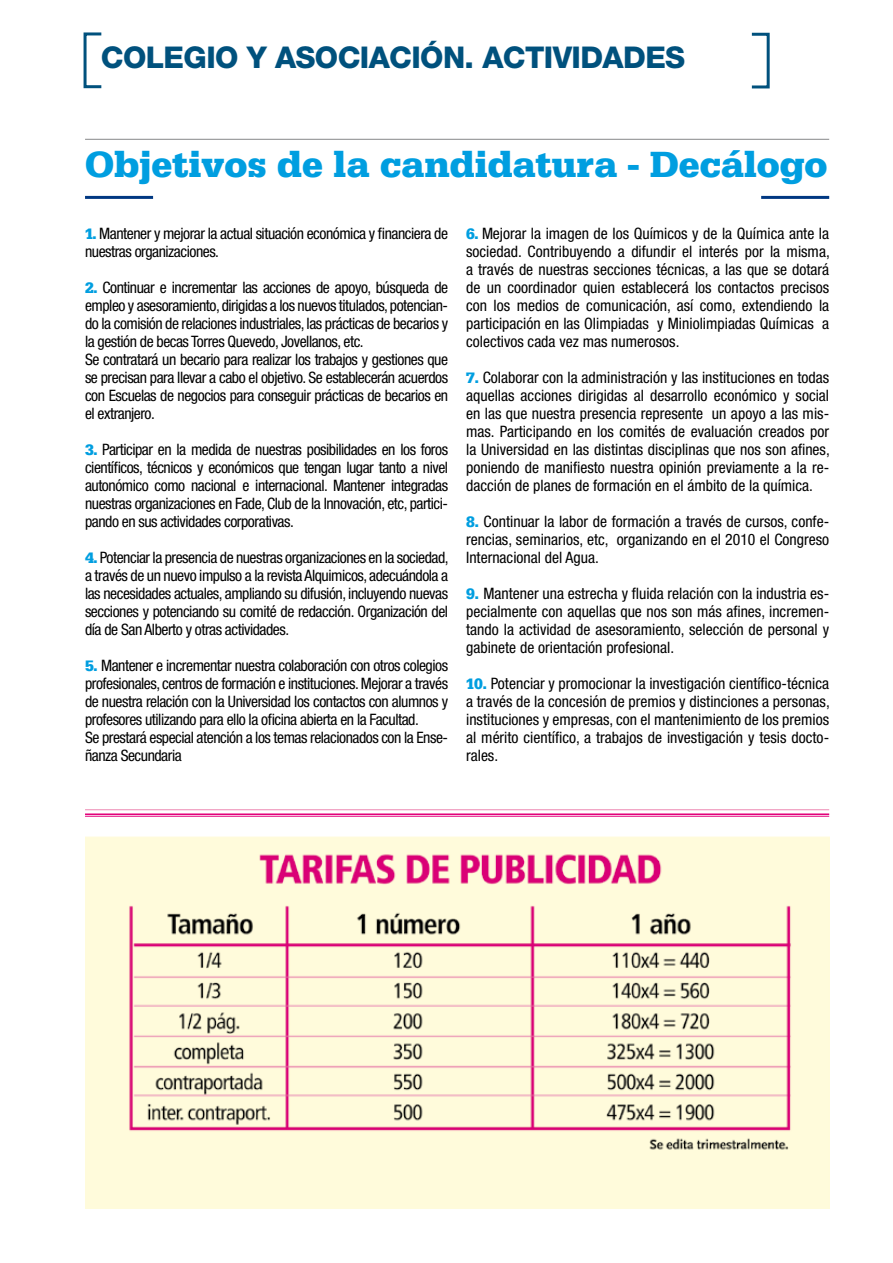
<style>
.page{position:relative;width:893px;height:1263px;background:#fff}
.page>*{position:absolute;margin:0;border:0;box-sizing:border-box;transform-origin:0 0}
.t1{font:37.8px "B Serifa";color:#009ee0}
.t2{font:800 30px "Helvetica Neue";letter-spacing:-.02em;color:#00517d}
.t3{font:condensed 15.75px/18px "Helvetica Neue";letter-spacing:-.03em;color:#000;text-align:justify}
.s1{font-family:"B Serifa";font-stretch:normal;color:#009ee0}
</style>
<div class="page">
<div style="left:84px;top:32px;width:19px;height:56px;border:3px solid #00517d"></div>
<div style="left:750px;top:33px;width:20px;height:55px;border:3px solid #00517d"></div>
<hr style="left:85px;top:139px;width:744px;height:1px;background:#878889">
<hr style="left:85px;top:809px;width:744px;height:1px;background:#ed87b2">
<hr style="left:85px;top:196px;width:68px;height:3px;background:#003882">
<hr style="left:761px;top:196px;width:68px;height:3px;background:#003882">
<hr style="left:85px;top:813px;width:744px;height:2px;background:#e2007a">
<hr style="left:85px;top:816px;width:744px;height:1px;background:#e2007a">
<img style="left:85px;top:836px;width:744px;height:373px">
<h2 class="t2" style="left:101px;top:39px;width:586px">COLEGIO Y ASOCIACIÓN. ACTIVIDADES</h2>
<h1 class="t1" style="left:85px;top:139px;width:744px">Objetivos de la candidatura - Decálogo</h1>
<p class="t3" style="left:85px;top:224px;width:365px"><span class="s1">1.</span> Mantener y mejorar la actual situación económica y financiera de nuestras organizaciones.</p>
<p class="t3" style="left:85px;top:278px;width:365px;text-align:left"><span class="s1">2.</span> Continuar e incrementar las acciones de apoyo, búsqueda de empleo y asesoramiento, dirigidas a los nuevos titulados, potencian&shy;do la comisión de relaciones industriales, las prácticas de becarios y la gestión de becas Torres Quevedo, Jovellanos, etc.<br>Se contratará un becario para realizar los trabajos y gestiones que se precisan para llevar a cabo el objetivo. Se establecerán acuerdos con Escuelas de negocios para conseguir prácticas de becarios en el extranjero.</p>
<p class="t3" style="left:85px;top:440px;width:365px"><span class="s1">3.</span> Participar en la medida de nuestras posibilidades en los foros científicos, técnicos y económicos que tengan lugar tanto a nivel autonómico como nacional e internacional. Mantener integradas nuestras organizaciones en Fade, Club de la Innovación, etc, partici&shy;pando en sus actividades corporativas.</p>
<p class="t3" style="left:85px;top:548px;width:365px"><span class="s1">4.</span> Potenciar la presencia de nuestras organizaciones en la sociedad, a través de un nuevo impulso a la revista Alquimicos, adecuándola a las necesidades actuales, ampliando su difusión, incluyendo nuevas secciones y potenciando su comité de redacción. Organización del día de San Alberto y otras actividades.</p>
<p class="t3" style="left:85px;top:656px;width:365px;text-align:left"><span class="s1">5.</span> Mantener e incrementar nuestra colaboración con otros colegios profesionales, centros de formación e instituciones. Mejorar a través de nuestra relación con la Universidad los contactos con alumnos y profesores utilizando para ello la oficina abierta en la Facultad.<br>Se prestará especial atención a los temas relacionados con la Ense&shy;ñanza Secundaria</p>
<p class="t3" style="left:466px;top:224px;width:365px"><span class="s1">6.</span> Mejorar la imagen de los Químicos y de la Química ante la sociedad. Contribuyendo a difundir el interés por la misma, a través de nuestras secciones técnicas, a las que se dotará de un coordinador quien establecerá los contactos precisos con los medios de comunicación, así como, extendiendo la participación en las Olimpiadas y Miniolimpiadas Químicas a colectivos cada vez mas numerosos.</p>
<p class="t3" style="left:466px;top:368px;width:365px"><span class="s1">7.</span> Colaborar con la administración y las instituciones en todas aquellas acciones dirigidas al desarrollo económico y social en las que nuestra presencia represente un apoyo a las mis&shy;mas. Participando en los comités de evaluación creados por la Universidad en las distintas disciplinas que nos son afines, poniendo de manifiesto nuestra opinión previamente a la re&shy;dacción de planes de formación en el ámbito de la química.</p>
<p class="t3" style="left:466px;top:512px;width:365px"><span class="s1">8.</span> Continuar la labor de formación a través de cursos, confe&shy;rencias, seminarios, etc, organizando en el 2010 el Congreso Internacional del Agua.</p>
<p class="t3" style="left:466px;top:584px;width:365px"><span class="s1">9.</span> Mantener una estrecha y fluida relación con la industria es&shy;pecialmente con aquellas que nos son más afines, incremen&shy;tando la actividad de asesoramiento, selección de personal y gabinete de orientación profesional.</p>
<p class="t3" style="left:466px;top:674px;width:365px"><span class="s1">10.</span> Potenciar y promocionar la investigación científico-técnica a través de la concesión de premios y distinciones a personas, instituciones y empresas, con el mantenimiento de los premios al mérito científico, a trabajos de investigación y tesis docto&shy;rales.</p>
</div>
